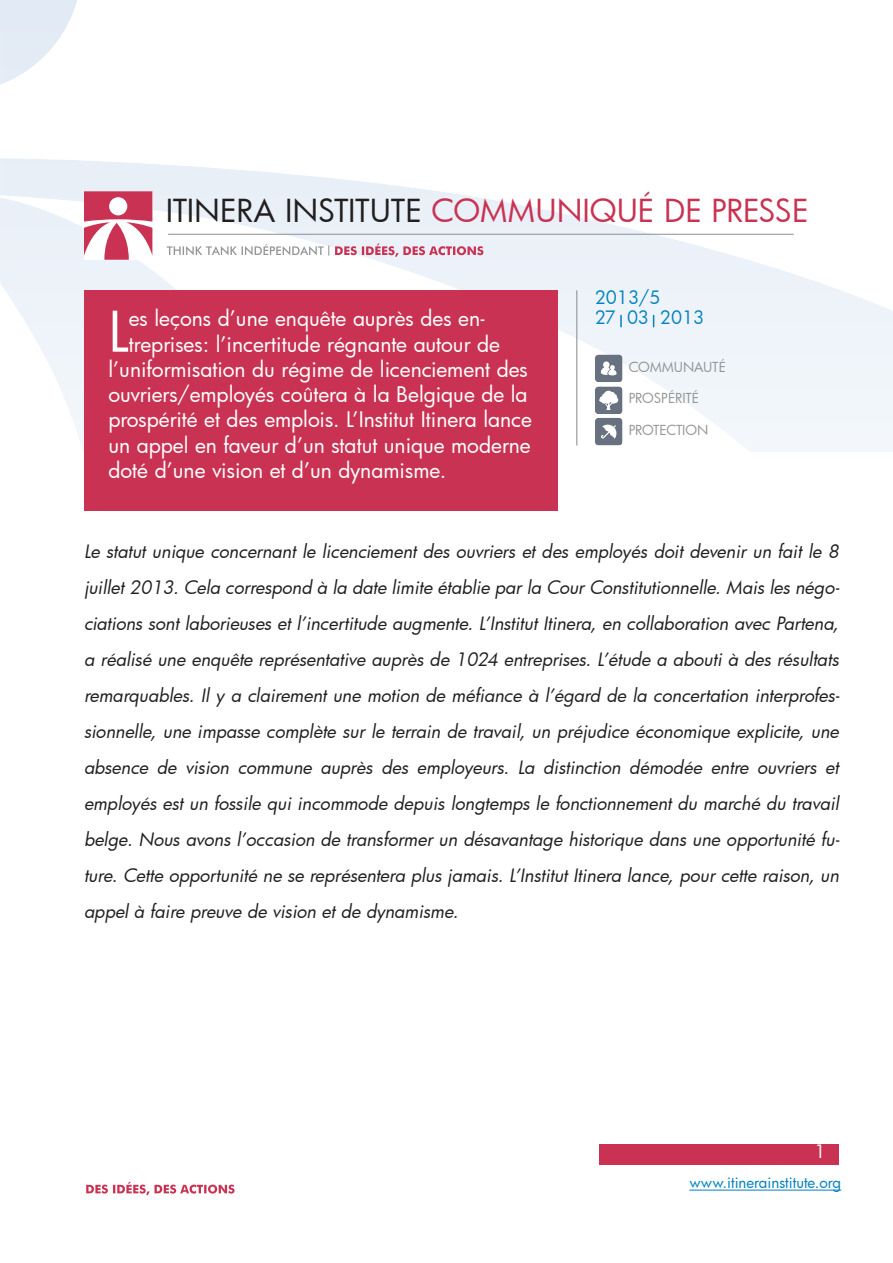
<style>
.page{position:relative;width:893px;height:1263px;background:#fff}
.page>*{position:absolute;margin:0;border:0;box-sizing:border-box;transform-origin:0 0}
.t1{font:54.45px "Futura";color:#fff}
.t2{font:31.05px "Futura";color:#c93252}
.t3{font:21px "Futura";color:#fff}
.t4{font:italic 18px/36px "Futura";color:#221f1f;text-align:justify}
.t5{font:18px "Futura";color:#0082bf}
.t6{font:18px "Futura";color:#fff}
.t7{font:15px "Futura";color:#0082bf}
.t8{font:13.5px "Futura";letter-spacing:-.005em;color:#939597}
.s1{color:#221f1f}
</style>
<div class="page">
<img style="left:0;top:1px;width:893px;height:451px">
<div style="left:599px;top:1144px;width:240px;height:21px;background:#c93252"></div>
<hr style="left:689px;top:1189px;width:152px;height:1px;background:#0082bf">
<div style="left:84px;top:290px;width:473px;height:220px;background:#c93252"></div>
<hr style="left:576px;top:290px;width:1px;height:156px;background:#939597">
<svg style="left:84px;top:191px;width:68px;height:69px"></svg>
<hr style="left:168px;top:234px;width:626px;height:1px;background:#939597">
<svg style="left:335px;top:243px;width:148px;height:14px;background:#e0b3c2"></svg>
<svg style="left:167px;top:244px;width:162px;height:12px"></svg>
<img style="left:595px;top:354px;width:28px;height:28px">
<svg style="left:601px;top:361px;width:16px;height:14px"></svg>
<img style="left:595px;top:418px;width:28px;height:28px">
<svg style="left:601px;top:425px;width:15px;height:14px"></svg>
<img style="left:595px;top:386px;width:28px;height:28px">
<svg style="left:599px;top:391px;width:19px;height:19px"></svg>
<svg style="left:620px;top:315px;width:2px;height:12px"></svg>
<svg style="left:653px;top:315px;width:1px;height:12px"></svg>
<svg style="left:86px;top:1182px;width:149px;height:13px"></svg>
<h2 class="t2" style="left:166px;top:196px;width:644px"><span class="s1">ITINERA INSTITUTE</span> COMMUNIQUÉ DE PRESSE</h2>
<h1 class="t1" style="left:108px;top:306px;width:22px">L</h1>
<p class="t3" style="left:129px;top:309px;width:358px">es leçons d’une enquête auprès des en-</p>
<p class="t3" style="left:129px;top:334px;width:373px">treprises: l’incertitude régnante autour de</p>
<p class="t3" style="left:108px;top:359px;width:421px">l’uniformisation du régime de licenciement des</p>
<p class="t3" style="left:108px;top:384px;width:421px">ouvriers/employés coûtera à la Belgique de la</p>
<p class="t3" style="left:108px;top:410px;width:425px">prospérité et des emplois. L’Institut Itinera lance</p>
<p class="t3" style="left:108px;top:435px;width:424px">un appel en faveur d’un statut unique moderne</p>
<p class="t3" style="left:108px;top:460px;width:339px">doté d’une vision et d’un dynamisme.</p>
<p class="t5" style="left:595px;top:288px;width:67px">2013/5</p>
<p class="t5" style="left:595px;top:309px;width:111px">27 03 2013</p>
<p class="t8" style="left:629px;top:360px;width:99px">COMMUNAUTÉ</p>
<p class="t8" style="left:629px;top:392px;width:72px">PROSPÉRITÉ</p>
<p class="t8" style="left:629px;top:423px;width:81px">PROTECTION</p>
<p class="t4" style="left:84px;top:535px;width:757px">Le statut unique concernant le licenciement des ouvriers et des employés doit devenir un fait le 8 juillet 2013. Cela correspond à la date limite établie par la Cour Constitutionnelle. Mais les négo&shy;ciations sont laborieuses et l’incertitude augmente. L’Institut Itinera, en collaboration avec Partena, a réalisé une enquête représentative auprès de 1024 entreprises. L’étude a abouti à des résultats remarquables. Il y a clairement une motion de méfiance à l’égard de la concertation interprofes&shy;sionnelle, une impasse complète sur le terrain de travail, un préjudice économique explicite, une absence de vision commune auprès des employeurs. La distinction démodée entre ouvriers et employés est un fossile qui incommode depuis longtemps le fonctionnement du marché du travail belge. Nous avons l’occasion de transformer un désavantage historique dans une opportunité fu&shy;ture. Cette opportunité ne se représentera plus jamais. L’Institut Itinera lance, pour cette raison, un appel à faire preuve de vision et de dynamisme.</p>
<p class="t6" style="left:814px;top:1142px;width:13px">1</p>
<p class="t7" style="left:689px;top:1175px;width:153px">www.itinerainstitute.org</p>
</div>
